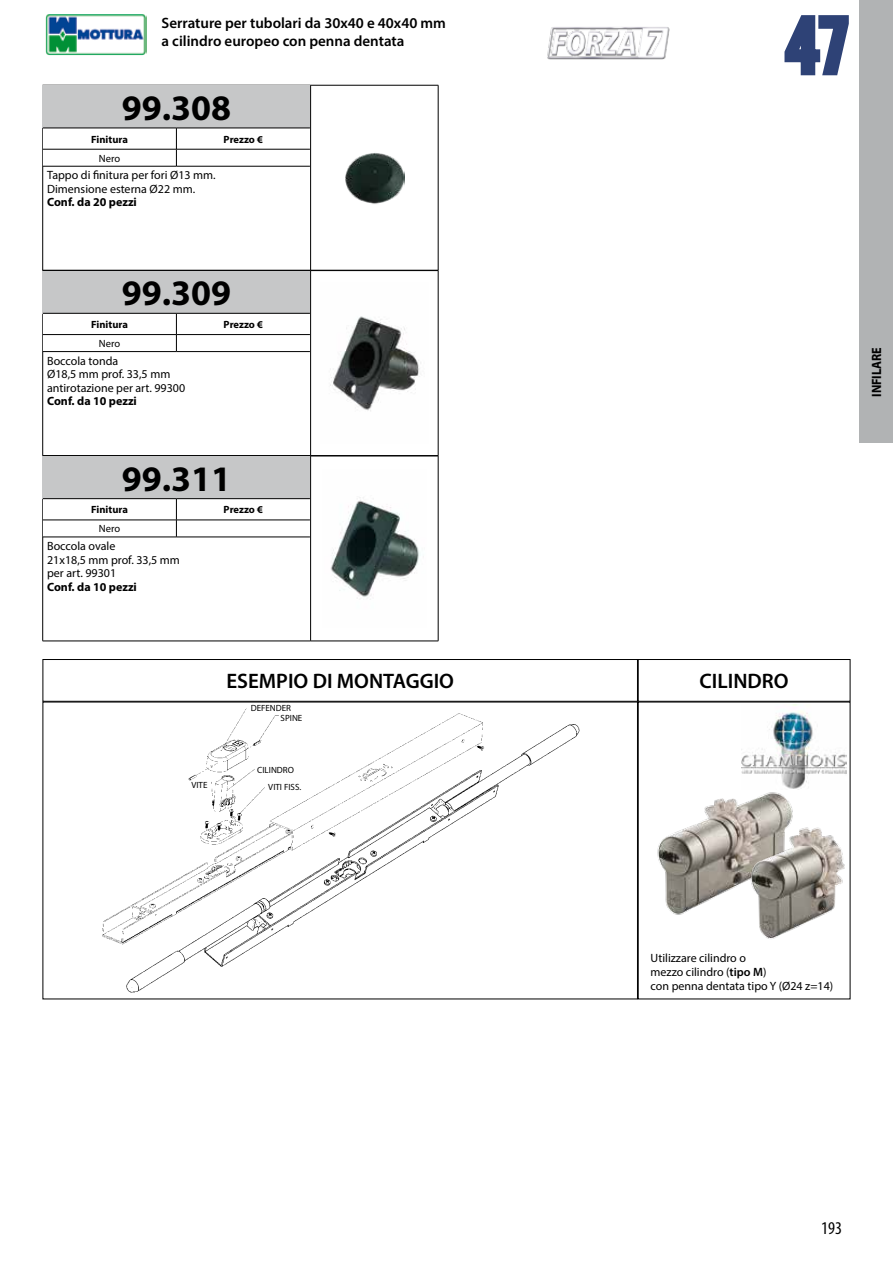
<style>
.page{position:relative;width:893px;height:1263px;background:#fff}
.page>*{position:absolute;margin:0;border:0;box-sizing:border-box;transform-origin:0 0}
.t1{font:75px "Trade Gothic Bold Cond Twenty";color:#2e4276}
.t2{font:700 36px "Myriad Pro";color:#000}
.t3{font:600 21px "Myriad Pro";color:#000}
.t4{font:condensed 18px "Myriad Pro";color:#000}
.t5{font:600 15px/18px "Myriad Pro";color:#000}
.t6{font:700 13.5px "Myriad Pro";color:#000;scale:.9 1}
.t7{font:12px/13.5px "Myriad Pro";color:#000}
.t8{font:700 12px "Myriad Pro";color:#000}
.t9{font:700 10.5px "Myriad Pro";color:#000}
.t10{font:10.5px "Myriad Pro";color:#000}
.t11{font:9px "Myriad Pro";color:#000}
.s1{font-weight:600}
</style>
<div class="page">
<img style="left:45px;top:14px;width:101px;height:41px">
<svg style="left:784px;top:15px;width:65px;height:61px"></svg>
<div style="left:859px;top:0;width:34px;height:442px;background:#b1b3b4"></div>
<hr style="left:42px;top:85px;width:1px;height:185px;background:#000">
<hr style="left:311px;top:85px;width:127px;height:1px;background:#000">
<hr style="left:310px;top:85px;width:1px;height:185px;background:#000">
<hr style="left:438px;top:85px;width:1px;height:185px;background:#000">
<div style="left:43px;top:85px;width:267px;height:43px;background:#c6c7c8"></div>
<svg style="left:43px;top:128px;width:267px;height:38px"></svg>
<hr style="left:43px;top:166px;width:133px;height:1px;background:#000">
<hr style="left:176px;top:166px;width:134px;height:1px;background:#000">
<img style="left:345px;top:153px;width:60px;height:51px">
<hr style="left:43px;top:270px;width:268px;height:1px;background:#000">
<hr style="left:42px;top:271px;width:1px;height:184px;background:#000">
<hr style="left:43px;top:455px;width:268px;height:1px;background:#000">
<hr style="left:311px;top:270px;width:127px;height:1px;background:#000">
<hr style="left:310px;top:271px;width:1px;height:184px;background:#000">
<hr style="left:438px;top:271px;width:1px;height:184px;background:#000">
<hr style="left:311px;top:455px;width:127px;height:1px;background:#000">
<div style="left:43px;top:271px;width:267px;height:42px;background:#c6c7c8"></div>
<svg style="left:43px;top:313px;width:267px;height:38px"></svg>
<hr style="left:43px;top:351px;width:133px;height:1px;background:#000">
<hr style="left:176px;top:351px;width:134px;height:1px;background:#000">
<img style="left:330px;top:316px;width:91px;height:95px">
<img style="left:547px;top:27px;width:123px;height:33px">
<hr style="left:42px;top:456px;width:1px;height:185px;background:#000">
<hr style="left:43px;top:641px;width:268px;height:1px;background:#000">
<hr style="left:311px;top:456px;width:127px;height:1px;background:#000">
<hr style="left:310px;top:456px;width:1px;height:185px;background:#000">
<hr style="left:438px;top:456px;width:1px;height:185px;background:#000">
<hr style="left:311px;top:641px;width:127px;height:1px;background:#000">
<div style="left:43px;top:456px;width:267px;height:43px;background:#c6c7c8"></div>
<hr style="left:43px;top:498px;width:133px;height:1px;background:#000">
<hr style="left:176px;top:498px;width:134px;height:1px;background:#000">
<svg style="left:43px;top:499px;width:267px;height:38px"></svg>
<hr style="left:43px;top:537px;width:133px;height:1px;background:#000">
<hr style="left:176px;top:537px;width:134px;height:1px;background:#000">
<img style="left:330px;top:497px;width:90px;height:102px">
<img style="left:102px;top:708px;width:478px;height:285px">
<div style="left:43px;top:659px;width:595px;height:43px;border:1px solid #000"></div>
<img style="left:657px;top:792px;width:136px;height:123px">
<div style="left:638px;top:659px;width:212px;height:43px;border:1px solid #000"></div>
<img style="left:741px;top:705px;width:105px;height:84px">
<img style="left:742px;top:821px;width:108px;height:127px">
<p class="t5" style="left:162px;top:14px;width:286px">Serrature per tubolari da 30x40 e 40x40 mm a cilindro europeo con penna dentata</p>
<h1 class="t1" style="left:786px;top:0;width:66px">47</h1>
<h2 class="t2" style="left:122px;top:84px;width:111px">99.308</h2>
<p class="t9" style="left:91px;top:132px;width:38px">Finitura</p>
<p class="t9" style="left:224px;top:132px;width:41px">Prezzo €</p>
<p class="t10" style="left:99px;top:152px;width:23px">Nero</p>
<p class="t7" style="left:47px;top:168px;width:170px">Tappo di finitura per fori Ø13 mm.<br>Dimensione esterna Ø22 mm.</p>
<p class="t8" style="left:47px;top:195px;width:91px">Conf. da 20 pezzi</p>
<h2 class="t2" style="left:122px;top:270px;width:111px">99.309</h2>
<p class="t9" style="left:91px;top:317px;width:38px">Finitura</p>
<p class="t9" style="left:224px;top:317px;width:41px">Prezzo €</p>
<p class="t10" style="left:99px;top:337px;width:23px">Nero</p>
<p class="t7" style="left:47px;top:354px;width:140px">Boccola tonda<br>Ø18,5 mm prof. 33,5 mm antirotazione per art. 99300</p>
<p class="t8" style="left:47px;top:393px;width:91px">Conf. da 10 pezzi</p>
<h2 class="t2" style="left:122px;top:455px;width:111px">99.311</h2>
<p class="t9" style="left:91px;top:503px;width:38px">Finitura</p>
<p class="t9" style="left:224px;top:503px;width:41px">Prezzo €</p>
<p class="t10" style="left:99px;top:522px;width:23px">Nero</p>
<p class="t7" style="left:47px;top:539px;width:134px">Boccola ovale<br>21x18,5 mm prof. 33,5 mm per art. 99301</p>
<p class="t8" style="left:47px;top:579px;width:91px">Conf. da 10 pezzi</p>
<p class="t6" style="left:868px;top:397px;width:57px;rotate:-90deg">INFILARE</p>
<h3 class="t3" style="left:226px;top:668px;width:229px">ESEMPIO DI MONTAGGIO</h3>
<p class="t11" style="left:251px;top:702px;width:42px">DEFENDER</p>
<p class="t11" style="left:281px;top:712px;width:23px">SPINE</p>
<p class="t11" style="left:257px;top:764px;width:38px">CILINDRO</p>
<p class="t11" style="left:191px;top:779px;width:18px">VITE</p>
<p class="t11" style="left:268px;top:781px;width:34px">VITI FISS.</p>
<h3 class="t3" style="left:700px;top:668px;width:91px">CILINDRO</h3>
<p class="t7" style="left:651px;top:950px;width:184px;line-height:14.4px">Utilizzare cilindro o<br>mezzo cilindro (<span class="s1">tipo M</span>)<br>con penna dentata tipo Y (Ø24 z=14)</p>
<h3 class="t4" style="left:821px;top:1217px;width:22px">193</h3>
</div>
